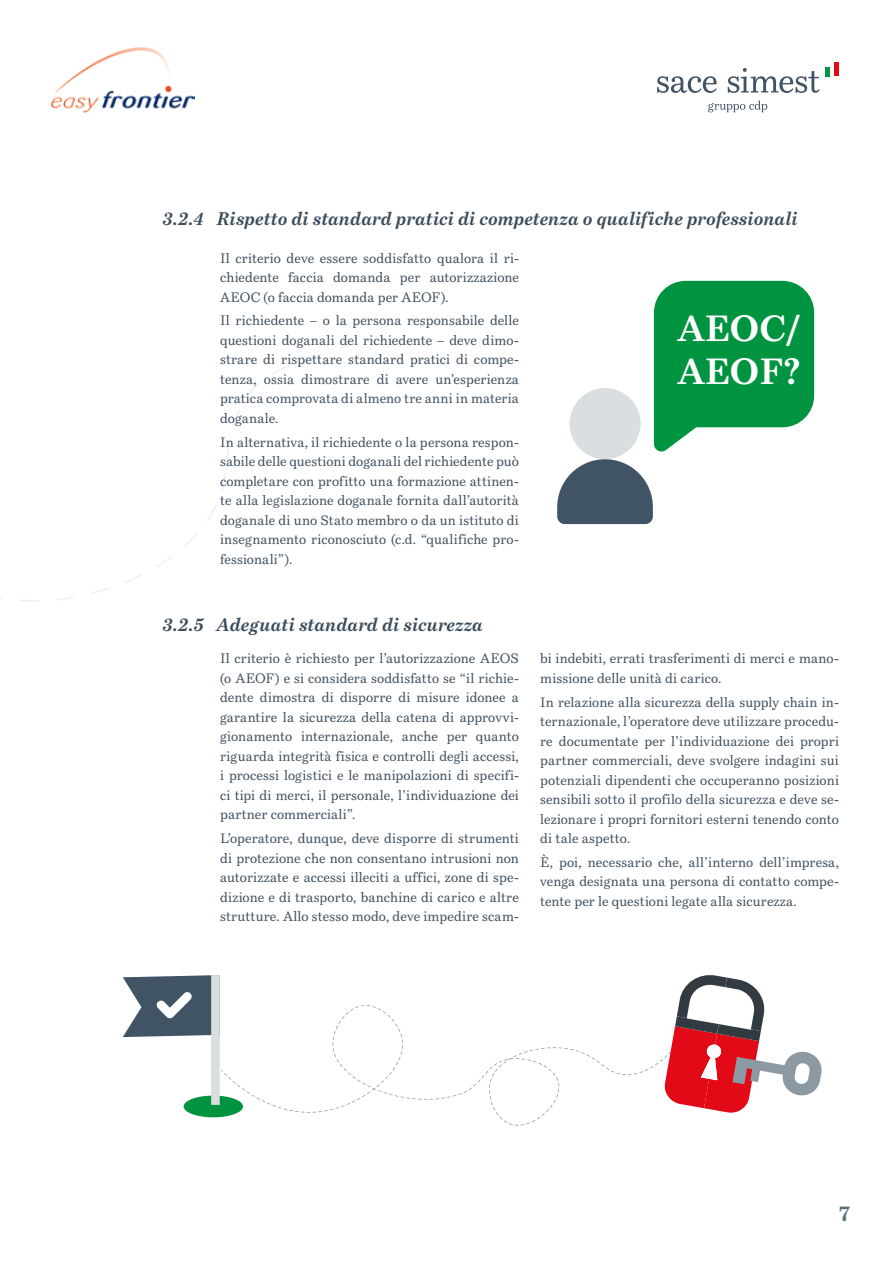
<style>
.page{position:relative;width:893px;height:1263px;background:#fff}
.page>*{position:absolute;margin:0;border:0;box-sizing:border-box;transform-origin:0 0}
.t1{font:700 36px/43.2px "Bressay W01";color:#fff}
.t2{font:700 21px "Bressay W01";color:#57707d}
.t3{font:italic 700 18px "Bressay W01";color:#3b4d5c}
.t4{font:13.5px/19.5px "Bressay W01";letter-spacing:.01em;color:#3b4d5c;text-align:justify}
</style>
<div class="page">
<svg style="left:557px;top:281px;width:257px;height:243px"></svg>
<svg style="left:224px;top:1005px;width:439px;height:120px"></svg>
<svg style="left:664px;top:975px;width:158px;height:138px"></svg>
<div style="left:184px;top:1095px;width:59px;height:22px;background:#009440;border-radius:50%"></div>
<svg style="left:123px;top:975px;width:100px;height:130px"></svg>
<img style="left:52px;top:47px;width:143px;height:65px">
<div style="left:825px;top:67px;width:5px;height:9px;background:#009640"></div>
<div style="left:834px;top:63px;width:5px;height:13px;background:#e30a17"></div>
<svg style="left:657px;top:76px;width:60px;height:17px"></svg>
<svg style="left:728px;top:68px;width:92px;height:25px"></svg>
<svg style="left:708px;top:101px;width:59px;height:11px"></svg>
<h3 class="t3" style="left:163px;top:208px;width:636px">3.2.4 Rispetto di standard pratici di competenza o qualifiche professionali</h3>
<p class="t4" style="left:220px;top:248px;width:300px">Il criterio deve essere soddisfatto qualora il ri&shy;chiedente faccia domanda per autorizzazione AEOC (o faccia domanda per AEOF).</p>
<p class="t4" style="left:220px;top:311px;width:300px">Il richiedente – o la persona responsabile delle questioni doganali del richiedente – deve dimo&shy;strare di rispettare standard pratici di compe&shy;tenza, ossia dimostrare di avere un’esperienza pratica comprovata di almeno tre anni in materia doganale.</p>
<p class="t4" style="left:220px;top:432px;width:300px">In alternativa, il richiedente o la persona respon&shy;sabile delle questioni doganali del richiedente può completare con profitto una formazione attinen&shy;te alla legislazione doganale fornita dall’autorità doganale di uno Stato membro o da un istituto di insegnamento riconosciuto (c.d. “qualifiche pro&shy;fessionali”).</p>
<h3 class="t3" style="left:163px;top:614px;width:322px">3.2.5 Adeguati standard di sicurezza</h3>
<p class="t4" style="left:220px;top:649px;width:300px">Il criterio è richiesto per l’autorizzazione AEOS (o AEOF) e si considera soddisfatto se “il richie&shy;dente dimostra di disporre di misure idonee a garantire la sicurezza della catena di approvvi&shy;gionamento internazionale, anche per quanto riguarda integrità fisica e controlli degli accessi, i processi logistici e le manipolazioni di specifi&shy;ci tipi di merci, il personale, l’individuazione dei partner commerciali”.</p>
<p class="t4" style="left:220px;top:829px;width:300px">L’operatore, dunque, deve disporre di strumenti di protezione che non consentano intrusioni non autorizzate e accessi illeciti a uffici, zone di spe&shy;dizione e di trasporto, banchine di carico e altre strutture. Allo stesso modo, deve impedire scam-</p>
<h1 class="t1" style="left:677px;top:307px;width:126px">AEOC/<br>AEOF?</h1>
<p class="t4" style="left:540px;top:649px;width:300px">bi indebiti, errati trasferimenti di merci e mano&shy;missione delle unità di carico.</p>
<p class="t4" style="left:540px;top:692px;width:300px">In relazione alla sicurezza della supply chain in&shy;ternazionale, l’operatore deve utilizzare procedu&shy;re documentate per l’individuazione dei propri partner commerciali, deve svolgere indagini sui potenziali dipendenti che occuperanno posizioni sensibili sotto il profilo della sicurezza e deve se&shy;lezionare i propri fornitori esterni tenendo conto di tale aspetto.</p>
<p class="t4" style="left:540px;top:852px;width:300px">È, poi, necessario che, all’interno dell’impresa, venga designata una persona di contatto compe&shy;tente per le questioni legate alla sicurezza.</p>
<h2 class="t2" style="left:838px;top:1200px;width:13px">7</h2>
</div>
